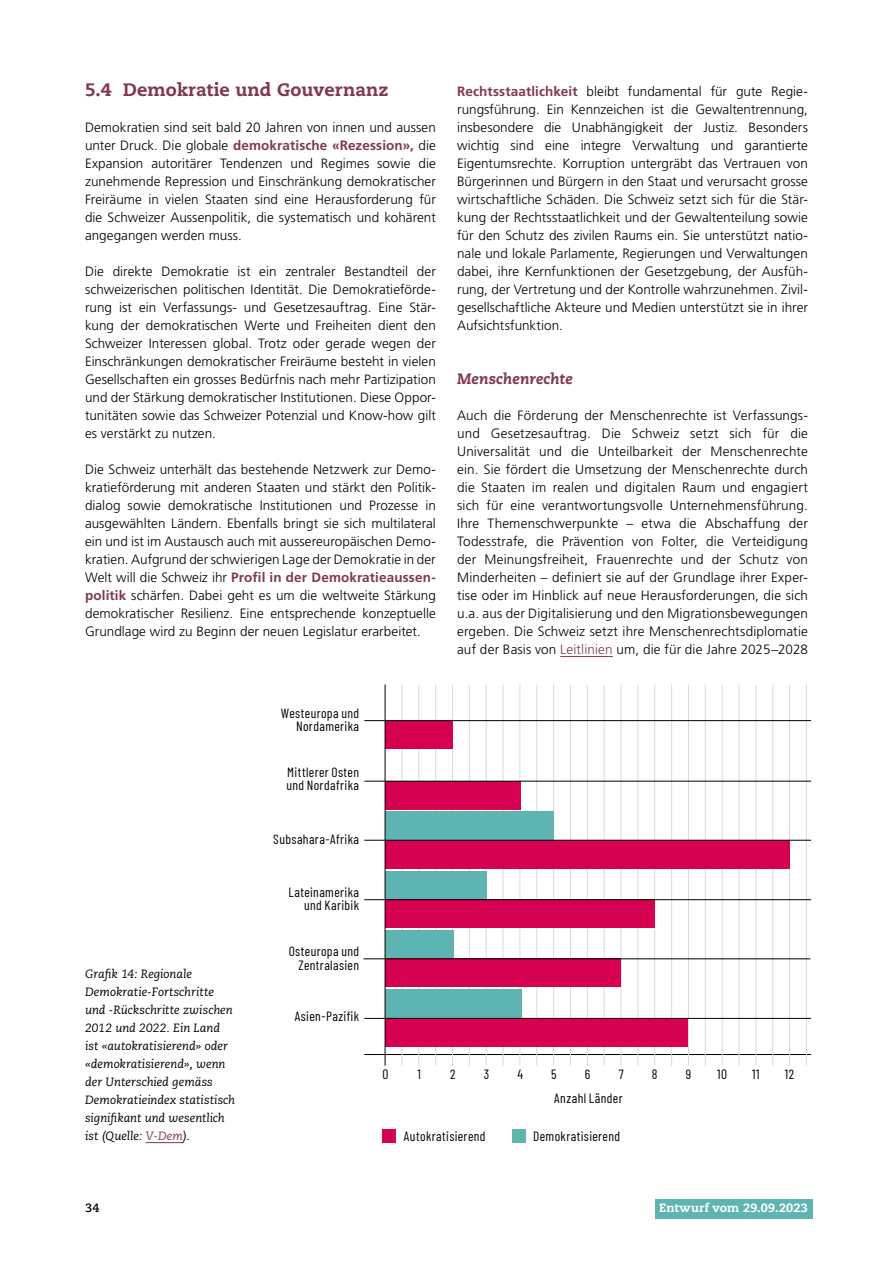
<style>
.page{position:relative;width:893px;height:1263px;background:#fff}
.page>*{position:absolute;margin:0;border:0;box-sizing:border-box;transform-origin:0 0}
._3_Zwischentitel_1{font:800 18px "Caecilia LT Pro 85";color:#813752}
._3_Zwischentitel_2{font:italic 800 15px "Caecilia LT Pro 86";letter-spacing:.005em;color:#813752}
._4_Lauftext_9pt{font:300 13.5px/18px "Frutiger LT Pro";letter-spacing:.005em;color:#000;text-align:justify}
.t1{font:13.5px/13.5px "Barlow Condensed";letter-spacing:.03em;color:#000;text-align:right}
._5_Legende{font:italic 12px/18px "Caecilia LT Pro 56";color:#000}
.t2{font:800 12px "Caecilia LT Pro 85";letter-spacing:.015em;color:#fff}
.t3{font:700 12px "Caecilia LT Pro 75";color:#000}
.s1{font-weight:700;color:#813752}
.s2{color:#813752}
</style>
<div class="page">
<div style="left:655px;top:1199px;width:157px;height:19px;background:#5db4b1"></div>
<hr style="left:560px;top:656px;width:53px;height:1px;background:#813752">
<hr style="left:364px;top:1054px;width:447px;height:1px;background:#000">
<hr style="left:402px;top:684px;width:1px;height:382px;background:#d9dada">
<hr style="left:418px;top:684px;width:1px;height:382px;background:#d9dada">
<hr style="left:435px;top:684px;width:1px;height:382px;background:#d9dada">
<hr style="left:452px;top:684px;width:1px;height:382px;background:#d9dada">
<hr style="left:469px;top:684px;width:1px;height:382px;background:#d9dada">
<hr style="left:486px;top:684px;width:1px;height:382px;background:#d9dada">
<hr style="left:503px;top:684px;width:1px;height:382px;background:#d9dada">
<hr style="left:520px;top:684px;width:1px;height:382px;background:#d9dada">
<hr style="left:536px;top:684px;width:1px;height:382px;background:#d9dada">
<hr style="left:553px;top:684px;width:1px;height:382px;background:#d9dada">
<hr style="left:570px;top:684px;width:1px;height:382px;background:#d9dada">
<hr style="left:587px;top:684px;width:1px;height:382px;background:#d9dada">
<hr style="left:604px;top:684px;width:1px;height:382px;background:#d9dada">
<hr style="left:621px;top:684px;width:1px;height:382px;background:#d9dada">
<hr style="left:638px;top:684px;width:1px;height:382px;background:#d9dada">
<hr style="left:654px;top:684px;width:1px;height:382px;background:#d9dada">
<hr style="left:671px;top:684px;width:1px;height:382px;background:#d9dada">
<hr style="left:688px;top:684px;width:1px;height:382px;background:#d9dada">
<hr style="left:705px;top:684px;width:1px;height:382px;background:#d9dada">
<hr style="left:722px;top:684px;width:1px;height:382px;background:#d9dada">
<hr style="left:739px;top:684px;width:1px;height:382px;background:#d9dada">
<hr style="left:755px;top:684px;width:1px;height:382px;background:#d9dada">
<hr style="left:772px;top:684px;width:1px;height:382px;background:#d9dada">
<hr style="left:789px;top:684px;width:1px;height:382px;background:#d9dada">
<hr style="left:806px;top:684px;width:1px;height:382px;background:#d9dada">
<div style="left:385px;top:720px;width:68px;height:29px;background:#d60150"></div>
<div style="left:385px;top:781px;width:135px;height:28px;background:#d60150"></div>
<div style="left:385px;top:811px;width:169px;height:29px;background:#5db4b1"></div>
<div style="left:385px;top:871px;width:101px;height:28px;background:#5db4b1"></div>
<div style="left:385px;top:930px;width:69px;height:28px;background:#5db4b1"></div>
<div style="left:385px;top:989px;width:136px;height:29px;background:#5db4b1"></div>
<div style="left:385px;top:900px;width:269px;height:28px;background:#d60150"></div>
<div style="left:385px;top:959px;width:236px;height:28px;background:#d60150"></div>
<div style="left:385px;top:1018px;width:303px;height:28px;background:#d60150"></div>
<div style="left:385px;top:841px;width:405px;height:28px;background:#d60150"></div>
<hr style="left:385px;top:684px;width:1px;height:382px;background:#000">
<hr style="left:364px;top:1018px;width:447px;height:1px;background:#000">
<hr style="left:364px;top:958px;width:446px;height:1px;background:#000">
<hr style="left:364px;top:899px;width:447px;height:1px;background:#000">
<hr style="left:364px;top:840px;width:447px;height:1px;background:#000">
<hr style="left:364px;top:781px;width:447px;height:1px;background:#000">
<hr style="left:364px;top:720px;width:447px;height:1px;background:#000">
<div style="left:383px;top:1129px;width:13px;height:14px;background:#d60150"></div>
<div style="left:512px;top:1129px;width:14px;height:14px;background:#5db4b1"></div>
<hr style="left:146px;top:1142px;width:37px;height:1px;background:#813752">
<p class="_3_Zwischentitel_1" style="left:85px;top:77px;width:305px">5.4 Demokratie und Gouvernanz</p>
<p class="_4_Lauftext_9pt" style="left:85px;top:119px;width:352px">Demokratien sind seit bald 20 Jahren von innen und aussen unter Druck. Die globale <span class="s1">demokratische «Rezession»,</span> die Expansion autoritärer Tendenzen und Regimes sowie die zunehmende Repression und Einschränkung demokratischer Freiräume in vielen Staaten sind eine Herausforderung für die Schweizer Aussenpolitik, die systematisch und kohärent angegangen werden muss.</p>
<p class="_4_Lauftext_9pt" style="left:85px;top:263px;width:352px">Die direkte Demokratie ist ein zentraler Bestandteil der schweizerischen politischen Identität. Die Demokratieförde&shy;rung ist ein Verfassungs- und Gesetzesauftrag. Eine Stär&shy;kung der demokratischen Werte und Freiheiten dient den Schweizer Interessen global. Trotz oder gerade wegen der Einschränkungen demokratischer Freiräume besteht in vielen Gesellschaften ein grosses Bedürfnis nach mehr Partizipation und der Stärkung demokratischer Institutionen. Diese Oppor&shy;tunitäten sowie das Schweizer Potenzial und Know-how gilt es verstärkt zu nutzen.</p>
<p class="_4_Lauftext_9pt" style="left:85px;top:461px;width:352px">Die Schweiz unterhält das bestehende Netzwerk zur Demo&shy;kratieförderung mit anderen Staaten und stärkt den Politik&shy;dialog sowie demokratische Institutionen und Prozesse in ausgewählten Ländern. Ebenfalls bringt sie sich multilateral ein und ist im Austausch auch mit aussereuropäischen Demo&shy;kratien. Aufgrund der schwierigen Lage der Demokratie in der Welt will die Schweiz ihr <span class="s1">Profil in der Demokratieaussen&shy;politik</span> schärfen. Dabei geht es um die weltweite Stärkung demokratischer Resilienz. Eine entsprechende konzeptuelle Grundlage wird zu Beginn der neuen Legislatur erarbeitet.</p>
<p class="t1" style="left:281px;top:705px;width:80px">Westeuropa und<br>Nordamerika</p>
<p class="t1" style="left:286px;top:764px;width:74px;text-align:left">Mittlerer Osten und Nordafrika</p>
<p class="t1" style="left:273px;top:832px;width:87px">Subsahara-Afrika</p>
<p class="_4_Lauftext_9pt" style="left:457px;top:83px;width:352px"><span class="s1">Rechtsstaatlichkeit</span> bleibt fundamental für gute Regie&shy;rungsführung. Ein Kennzeichen ist die Gewaltentrennung, insbesondere die Unabhängigkeit der Justiz. Besonders wichtig sind eine integre Verwaltung und garantierte Eigentumsrechte. Korruption untergräbt das Vertrauen von Bürgerinnen und Bürgern in den Staat und verursacht grosse wirtschaftliche Schäden. Die Schweiz setzt sich für die Stär&shy;kung der Rechtsstaatlichkeit und der Gewaltenteilung sowie für den Schutz des zivilen Raums ein. Sie unterstützt natio&shy;nale und lokale Parlamente, Regierungen und Verwaltungen dabei, ihre Kernfunktionen der Gesetzgebung, der Ausfüh&shy;rung, der Vertretung und der Kontrolle wahrzunehmen. Zivil&shy;gesellschaftliche Akteure und Medien unterstützt sie in ihrer Aufsichtsfunktion.</p>
<p class="_3_Zwischentitel_2" style="left:457px;top:369px;width:117px">Menschenrechte</p>
<p class="_4_Lauftext_9pt" style="left:457px;top:407px;width:352px">Auch die Förderung der Menschenrechte ist Verfassungs&shy;und Gesetzesauftrag. Die Schweiz setzt sich für die Universalität und die Unteilbarkeit der Menschenrechte ein. Sie fördert die Umsetzung der Menschenrechte durch die Staaten im realen und digitalen Raum und engagiert sich für eine verantwortungsvolle Unternehmensführung.<br>Ihre Themenschwerpunkte – etwa die Abschaffung der Todesstrafe, die Prävention von Folter, die Verteidigung der Meinungsfreiheit, Frauenrechte und der Schutz von Minderheiten – definiert sie auf der Grundlage ihrer Exper&shy;tise oder im Hinblick auf neue Herausforderungen, die sich u.a. aus der Digitalisierung und den Migrationsbewegungen ergeben. Die Schweiz setzt ihre Menschenrechtsdiplomatie auf der Basis von <span class="s2">Leitlinien</span> um, die für die Jahre 2025–2028</p>
<p class="_5_Legende" style="left:85px;top:965px;width:152px">Grafik 14: Regionale<br>Demokratie-Fortschritte und -Rückschritte zwischen<br>2012 und 2022. Ein Land ist «autokratisierend» oder «demokratisierend», wenn der Unterschied gemäss<br>Demokratieindex statistisch signifikant und wesentlich ist (Quelle: <span class="s2">V-Dem</span>).</p>
<p class="t1" style="left:289px;top:884px;width:72px">Lateinamerika und Karibik</p>
<p class="t1" style="left:289px;top:944px;width:72px">Osteuropa und<br>Zentralasien</p>
<p class="t1" style="left:295px;top:1009px;width:66px">Asien-Pazifik</p>
<p class="t1" style="left:619px;top:1066px;width:6px">7</p>
<p class="t1" style="left:652px;top:1066px;width:7px">8</p>
<p class="t1" style="left:686px;top:1066px;width:7px">9</p>
<p class="t1" style="left:717px;top:1066px;width:11px">10</p>
<p class="t1" style="left:752px;top:1066px;width:9px">11</p>
<p class="t1" style="left:785px;top:1066px;width:11px">12</p>
<p class="t1" style="left:382px;top:1066px;width:7px">0</p>
<p class="t1" style="left:417px;top:1066px;width:5px">1</p>
<p class="t1" style="left:450px;top:1066px;width:7px">2</p>
<p class="t1" style="left:484px;top:1066px;width:7px">3</p>
<p class="t1" style="left:517px;top:1066px;width:7px">4</p>
<p class="t1" style="left:551px;top:1066px;width:7px">5</p>
<p class="t1" style="left:554px;top:1061px;width:70px;line-height:24.2px;text-align:center">6<br>Anzahl Länder</p>
<p class="t1" style="left:404px;top:1128px;width:83px">Autokratisierend</p>
<p class="t1" style="left:533px;top:1128px;width:89px">Demokratisierend</p>
<p class="t3" style="left:85px;top:1200px;width:16px">34</p>
<p class="t2" style="left:659px;top:1200px;width:150px">Entwurf vom 29.09.2023</p>
</div>
